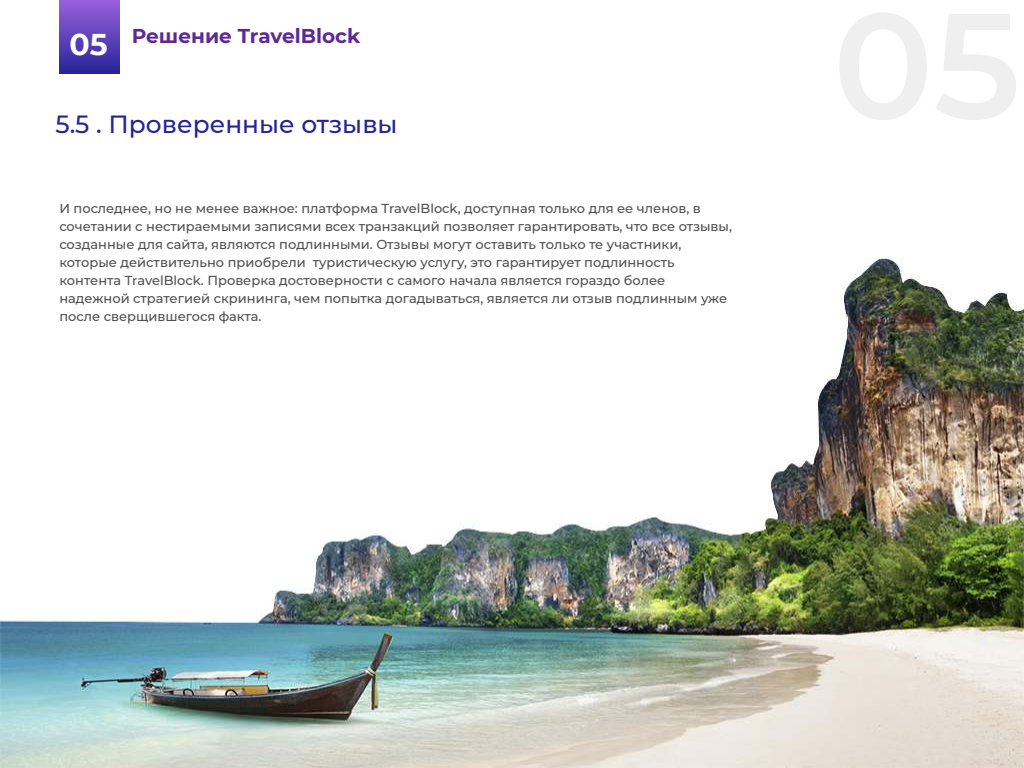
<style>
.page{position:relative;width:1024px;height:768px;background:#fff}
.page>*{position:absolute;margin:0;border:0;box-sizing:border-box;transform-origin:0 0}
.t1{font:700 30px "Montserrat";color:#fff}
.t2{font:500 24.8px "Montserrat";color:#252498}
.t3{font:700 20px "Montserrat";color:#602991}
.t4{font:500 13px/18px "Montserrat";color:#4f4f4f}
</style>
<div class="page">
<img style="left:0;top:258px;width:1024px;height:510px">
<div style="left:59px;top:0;width:61px;height:74px;background:linear-gradient(to bottom,#9a61dc,#272599)"></div>
<h3 class="t3" style="left:96px;top:22px;width:266px">4. Решение TravelBlock</h3>
<h1 class="t1" style="left:70px;top:22px;width:40px">05</h1>
<h2 class="t2" style="left:55px;top:107px;width:344px">5.5 . Проверенные отзывы</h2>
<p class="t4" style="left:59px;top:199px;width:674px">И последнее, но не менее важное: платформа TravelBlock, доступная только для ее членов, в сочетании с нестираемыми записями всех транзакций позволяет гарантировать, что все отзывы, созданные для сайта, являются подлинными. Отзывы могут оставить только те участники, которые действительно приобрели туристическую услугу, это гарантирует подлинность контента TravelBlock. Проверка достоверности с самого начала является гораздо более надежной стратегией скрининга, чем попытка догадываться, является ли отзыв подлинным уже после сверщившегося факта.</p>
</div>
